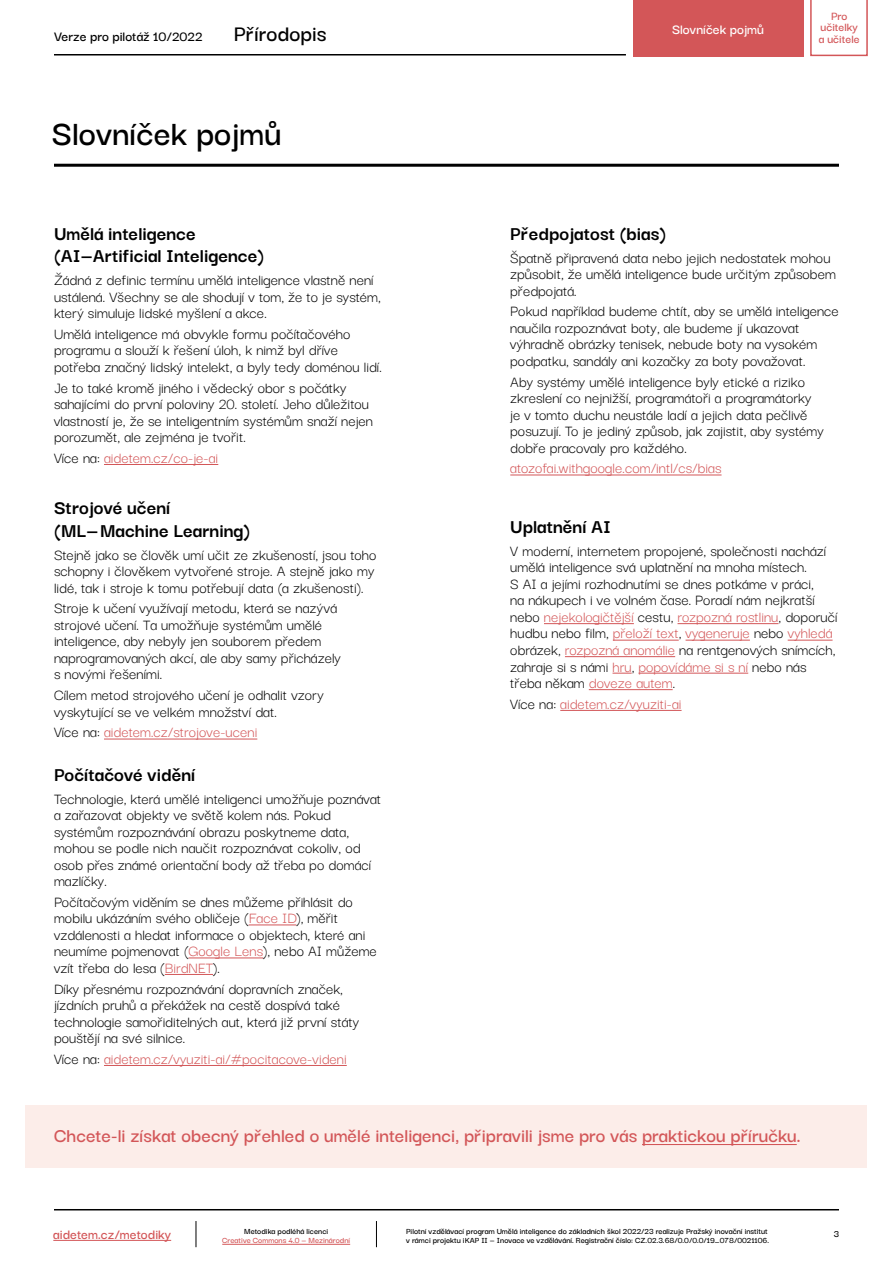
<style>
.page{position:relative;width:893px;height:1263px;background:#fff}
.page>*{position:absolute;margin:0;border:0;box-sizing:border-box;transform-origin:0 0}
.t1{font:600 37.5px "Darker Grotesque";color:#000}
.t2{font:600 24px "Darker Grotesque";color:#000}
.t3{font:700 21px/22.5px "Darker Grotesque";color:#000}
.t4{font:600 21px "Darker Grotesque";color:#d35658}
.t5{font:16.5px/16.5px "Darker Grotesque";color:#000}
.t6{font:16.5px "Darker Grotesque";color:#d35658}
.t7{font:600 15px "Darker Grotesque";color:#000}
.t8{font:600 15px "Darker Grotesque";color:#d35658}
.t9{font:600 15px "Darker Grotesque";color:#fff}
.t10{font:600 12.9px/11.4px "Darker Grotesque";color:#d35658;text-align:center}
.t11{font:600 10.5px "Darker Grotesque";color:#000}
.t12{font:600 9px/9px "Darker Grotesque";color:#000}
.t13{font:600 9px "Darker Grotesque";color:#d35658}
.s1{color:#000}
.s2{color:#d35658}
</style>
<div class="page">
<hr style="left:54px;top:1209px;width:785px;height:1px;background:#000">
<hr style="left:54px;top:54px;width:572px;height:2px;background:#000">
<hr style="left:53px;top:1240px;width:118px;height:1px;background:#d35658">
<hr style="left:222px;top:1244px;width:128px;height:1px;background:#d35658">
<svg style="left:196px;top:1221px;width:1px;height:26px"></svg>
<svg style="left:376px;top:1221px;width:1px;height:26px"></svg>
<div style="left:633px;top:0;width:170px;height:56px;background:#d35658"></div>
<svg style="left:810px;top:0;width:58px;height:56px"></svg>
<hr style="left:104px;top:464px;width:114px;height:1px;background:#d35658">
<hr style="left:104px;top:739px;width:153px;height:1px;background:#d35658">
<hr style="left:249px;top:924px;width:47px;height:1px;background:#d35658">
<hr style="left:188px;top:957px;width:75px;height:1px;background:#d35658">
<hr style="left:165px;top:974px;width:48px;height:1px;background:#d35658">
<hr style="left:104px;top:1065px;width:243px;height:1px;background:#d35658">
<hr style="left:510px;top:475px;width:211px;height:1px;background:#d35658">
<hr style="left:544px;top:623px;width:90px;height:1px;background:#d35658">
<hr style="left:677px;top:623px;width:101px;height:1px;background:#d35658">
<hr style="left:613px;top:640px;width:66px;height:1px;background:#d35658">
<hr style="left:686px;top:640px;width:64px;height:1px;background:#d35658">
<hr style="left:788px;top:640px;width:45px;height:1px;background:#d35658">
<hr style="left:565px;top:656px;width:110px;height:1px;background:#d35658">
<svg style="left:612px;top:673px;width:20px;height:1px"></svg>
<hr style="left:638px;top:673px;width:110px;height:1px;background:#d35658">
<hr style="left:589px;top:689px;width:84px;height:1px;background:#d35658">
<hr style="left:560px;top:710px;width:122px;height:1px;background:#d35658">
<hr style="left:54px;top:164px;width:785px;height:3px;background:#000">
<div style="left:26px;top:1105px;width:841px;height:63px;background:#fcede9"></div>
<hr style="left:642px;top:1144px;width:155px;height:1px;background:#d35658">
<p class="t7" style="left:54px;top:25px;width:150px">Verze pro pilotáž 10/2022</p>
<h2 class="t2" style="left:234px;top:16px;width:94px">Přírodopis</h2>
<h1 class="t1" style="left:52px;top:106px;width:231px">Slovníček pojmů</h1>
<p class="t3" style="left:54px;top:220px;width:212px">Umělá inteligence (AI—Artificial Inteligence)</p>
<p class="t5" style="left:54px;top:270px;width:328px">Žádná z definic termínu umělá inteligence vlastně není ustálená. Všechny se ale shodují v tom, že to je systém, který simuluje lidské myšlení a akce.</p>
<p class="t5" style="left:54px;top:324px;width:329px">Umělá inteligence má obvykle formu počítačového programu a slouží k řešení úloh, k nimž byl dříve potřeba značný lidský intelekt, a byly tedy doménou lidí.</p>
<p class="t5" style="left:54px;top:378px;width:321px">Je to také kromě jiného i vědecký obor s počátky sahajícími do první poloviny 20. století. Jeho důležitou vlastností je, že se inteligentním systémům snaží nejen porozumět, ale zejména je tvořit.</p>
<p class="t6" style="left:54px;top:445px;width:166px"><span class="s1">Více na:</span> aidetem.cz/co-je-ai</p>
<p class="t3" style="left:54px;top:495px;width:198px">Strojové učení (ML—Machine Learning)</p>
<p class="t5" style="left:54px;top:545px;width:324px">Stejně jako se člověk umí učit ze zkušeností, jsou toho schopny i člověkem vytvořené stroje. A stejně jako my lidé, tak i stroje k tomu potřebují data (a zkušenosti).</p>
<p class="t5" style="left:54px;top:599px;width:289px">Stroje k učení využívají metodu, která se nazývá strojové učení. Ta umožňuje systémům umělé inteligence, aby nebyly jen souborem předem naprogramovaných akcí, ale aby samy přicházely s novými řešeními.</p>
<p class="t5" style="left:54px;top:686px;width:271px">Cílem metod strojového učení je odhalit vzory vyskytující se ve velkém množství dat.</p>
<p class="t6" style="left:54px;top:720px;width:205px"><span class="s1">Více na:</span> aidetem.cz/strojove-uceni</p>
<p class="t3" style="left:54px;top:761px;width:143px">Počítačové vidění</p>
<p class="t5" style="left:54px;top:789px;width:329px">Technologie, která umělé inteligenci umožňuje poznávat a zařazovat objekty ve světě kolem nás. Pokud systémům rozpoznávání obrazu poskytneme data, mohou se podle nich naučit rozpoznávat cokoliv, od osob přes známé orientační body až třeba po domácí mazlíčky.</p>
<p class="t5" style="left:54px;top:892px;width:324px">Počítačovým viděním se dnes můžeme přihlásit do mobilu ukázáním svého obličeje (<span class="s2">Face ID</span>), měřit vzdálenosti a hledat informace o objektech, které ani neumíme pojmenovat (<span class="s2">Google Lens</span>), nebo AI můžeme vzít třeba do lesa (<span class="s2">BirdNET</span>).</p>
<p class="t5" style="left:54px;top:979px;width:307px">Díky přesnému rozpoznávání dopravních značek, jízdních pruhů a překážek na cestě dospívá také technologie samořiditelných aut, která již první státy pouštějí na své silnice.</p>
<p class="t6" style="left:54px;top:1046px;width:294px"><span class="s1">Více na:</span> aidetem.cz/vyuziti-ai/#pocitacove-videni</p>
<p class="t9" style="left:672px;top:18px;width:93px">Slovníček pojmů</p>
<p class="t10" style="left:819px;top:9px;width:42px">Pro učitelky a učitele</p>
<p class="t3" style="left:510px;top:220px;width:157px">Předpojatost (bias)</p>
<p class="t5" style="left:510px;top:248px;width:327px">Špatně připravená data nebo jejich nedostatek mohou způsobit, že umělá inteligence bude určitým způsobem předpojatá.</p>
<p class="t5" style="left:510px;top:302px;width:330px">Pokud například budeme chtít, aby se umělá inteligence naučila rozpoznávat boty, ale budeme jí ukazovat výhradně obrázky tenisek, nebude boty na vysokém podpatku, sandály ani kozačky za boty považovat.</p>
<p class="t5" style="left:510px;top:372px;width:315px">Aby systémy umělé inteligence byly etické a riziko zkreslení co nejnižší, programátoři a programátorky je v tomto duchu neustále ladí a jejich data pečlivě posuzují. To je jediný způsob, jak zajistit, aby systémy dobře pracovaly pro každého.</p>
<p class="t6" style="left:510px;top:456px;width:213px">atozofai.withgoogle.com/intl/cs/bias</p>
<p class="t3" style="left:510px;top:514px;width:102px">Uplatnění AI</p>
<p class="t5" style="left:510px;top:541px;width:329px">V moderní, internetem propojené, společnosti nachází umělá inteligence svá uplatnění na mnoha místech.<br>S AI a jejími rozhodnutími se dnes potkáme v práci,<br>na nákupech i ve volném čase. Poradí nám nejkratší nebo <span class="s2">nejekologičtější</span> cestu, <span class="s2">rozpozná rostlinu</span>, doporučí hudbu nebo film, <span class="s2">přeloží text</span>, <span class="s2">vygeneruje</span> nebo <span class="s2">vyhledá </span>obrázek, <span class="s2">rozpozná anomálie</span> na rentgenových snímcích, zahraje si s námi <span class="s2">hru</span>, <span class="s2">popovídáme si s ní</span> nebo nás třeba někam <span class="s2">doveze autem</span>.</p>
<p class="t6" style="left:510px;top:691px;width:173px"><span class="s1">Více na:</span> aidetem.cz/vyuziti-ai</p>
<p class="t4" style="left:54px;top:1120px;width:748px">Chcete-li získat obecný přehled o umělé inteligenci, připravili jsme pro vás praktickou příručku.</p>
<p class="t8" style="left:53px;top:1223px;width:119px">aidetem.cz/metodiky</p>
<p class="t12" style="left:244px;top:1226px;width:86px">Metodika podléhá licenci</p>
<p class="t13" style="left:222px;top:1234px;width:129px">Creative Commons 4.0 — Mezinárodní</p>
<p class="t12" style="left:406px;top:1226px;width:364px">Pilotní vzdělávací program Umělá inteligence do základních škol 2022/23 realizuje Pražský inovační institut v rámci projektu iKAP II — Inovace ve vzdělávání. Registrační číslo: CZ.02.3.68/0.0/0.0/19_078/0021106.</p>
<p class="t11" style="left:834px;top:1226px;width:7px">3</p>
</div>
